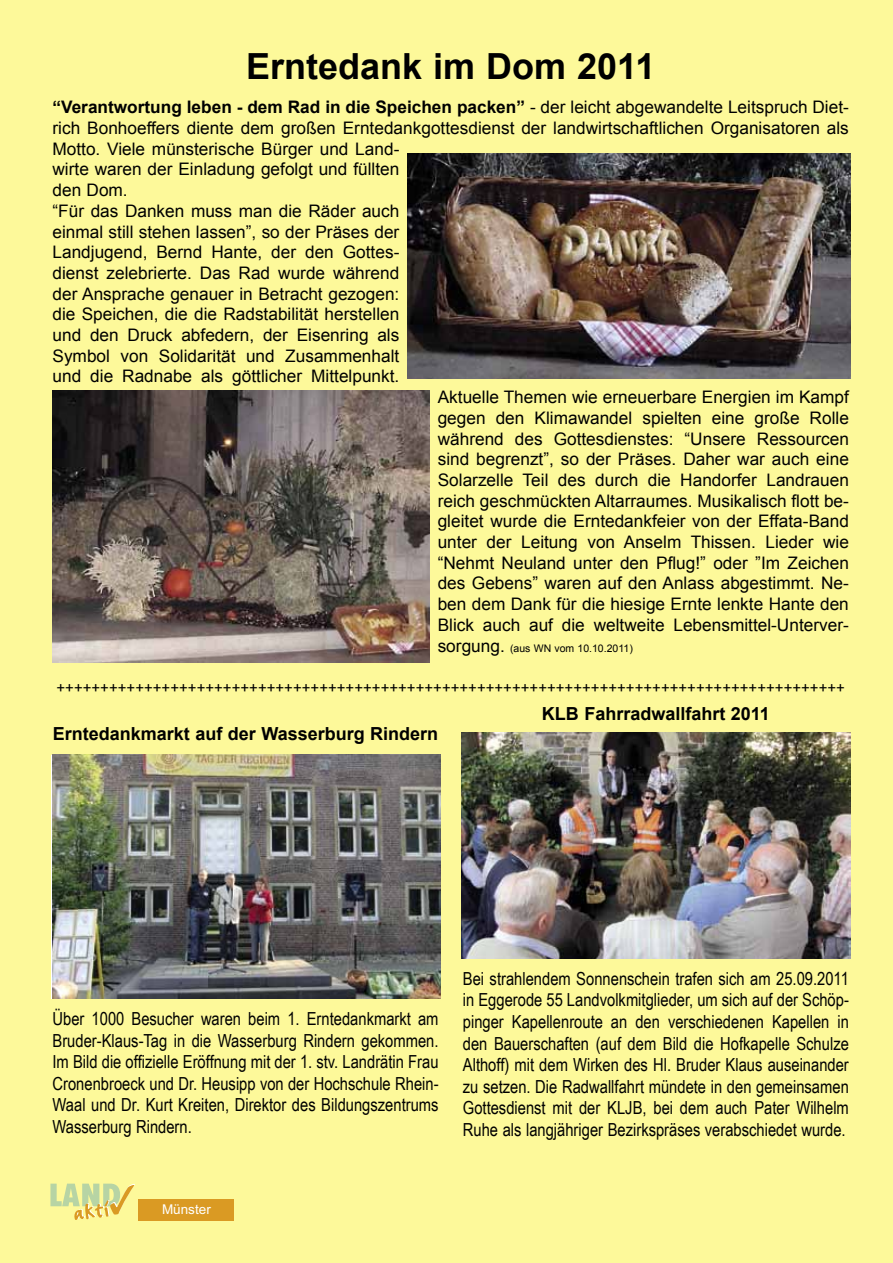
<style>
.page{position:relative;width:893px;height:1263px;background:#fdf99a}
.page>*{position:absolute;margin:0;border:0;box-sizing:border-box;transform-origin:0 0}
.t1{font:700 36px "Arial";color:#000}
.t2{font:18px/21.6px "Arial Narrow";color:#000;text-align:justify}
.t3{font:700 18px "Arial";color:#000}
.t4{font:17.25px "Arial";color:#000}
.t5{font:700 17.25px "Arial";color:#000}
.t6{font:15px "Arial";color:#000}
.t7{font:13.5px "Arial";color:#fff}
.t8{font:10.5px "Arial";color:#000}
.s1{font-weight:400}
.s2{font-size:17.25px}
</style>
<div class="page">
<div style="left:139px;top:1200px;width:95px;height:21px;background:#da9a23"></div>
<svg style="left:50px;top:1183px;width:85px;height:37px"></svg>
<img style="left:53px;top:391px;width:376px;height:271px">
<img style="left:408px;top:153px;width:442px;height:226px">
<img style="left:53px;top:754px;width:387px;height:244px">
<img style="left:461px;top:732px;width:389px;height:226px">
<h1 class="t1" style="left:246px;top:42px;width:411px">Erntedank im Dom 2011</h1>
<p class="t5" style="left:53px;top:96px;width:798px">“Verantwortung leben - dem Rad in die Speichen packen” <span class="s1">- der leicht abgewandelte Leitspruch Diet-</span></p>
<p class="t4" style="left:53px;top:117px;width:798px">rich Bonhoeffers diente dem großen Erntedankgottesdienst der landwirtschaftlichen Organisatoren als</p>
<p class="t4" style="left:53px;top:137px;width:348px">Motto. Viele münsterische Bürger und Land-</p>
<p class="t4" style="left:53px;top:158px;width:348px">wirte waren der Einladung gefolgt und füllten</p>
<p class="t4" style="left:53px;top:179px;width:77px">den Dom.</p>
<p class="t4" style="left:53px;top:199px;width:348px">“Für das Danken muss man die Räder auch</p>
<p class="t4" style="left:53px;top:220px;width:348px">einmal still stehen lassen”, so der Präses der</p>
<p class="t4" style="left:53px;top:241px;width:348px">Landjugend, Bernd Hante, der den Gottes-</p>
<p class="t4" style="left:53px;top:262px;width:348px">dienst zelebrierte. Das Rad wurde während</p>
<p class="t4" style="left:53px;top:282px;width:348px">der Ansprache genauer in Betracht gezogen:</p>
<p class="t4" style="left:53px;top:303px;width:348px">die Speichen, die die Radstabilität herstellen</p>
<p class="t4" style="left:53px;top:324px;width:348px">und den Druck abfedern, der Eisenring als</p>
<p class="t4" style="left:53px;top:344px;width:348px">Symbol von Solidarität und Zusammenhalt</p>
<p class="t4" style="left:53px;top:365px;width:348px">und die Radnabe als göttlicher Mittelpunkt.</p>
<p class="t4" style="left:438px;top:386px;width:413px">Aktuelle Themen wie erneuerbare Energien im Kampf</p>
<p class="t4" style="left:438px;top:406px;width:413px">gegen den Klimawandel spielten eine große Rolle</p>
<p class="t4" style="left:438px;top:427px;width:413px">während des Gottesdienstes: “U nsere Ressourcen</p>
<p class="t4" style="left:438px;top:448px;width:413px">sind begrenzt”, so der Präses. Daher war auch eine</p>
<p class="t4" style="left:438px;top:469px;width:413px">Solarzelle Teil des durch die Handorfer Landrauen</p>
<p class="t4" style="left:438px;top:489px;width:413px">reich geschmückten Altarraumes. Musikalisch flott be-</p>
<p class="t4" style="left:438px;top:510px;width:413px">gleitet wurde die Erntedankfeier von der Effata-Band</p>
<p class="t4" style="left:438px;top:531px;width:413px">unter der Leitung von Anselm Thissen. Lieder wie</p>
<p class="t4" style="left:438px;top:551px;width:413px">“Nehmt Neuland unter den Pflug!” oder ”Im Zeichen</p>
<p class="t4" style="left:438px;top:572px;width:413px">des Gebens” waren auf den Anlass abgestimmt. Ne-</p>
<p class="t4" style="left:438px;top:593px;width:413px">ben dem Dank für die hiesige Ernte lenkte Hante den</p>
<p class="t4" style="left:438px;top:613px;width:413px">Blick auch auf die weltweite Lebensmittel-U nterver-</p>
<p class="t8" style="left:438px;top:641px;width:197px"><span class="s2">sorgung.</span> (aus WN vom 10.10.2011)</p>
<p class="t6" style="left:57px;top:678px;width:790px">++++++++++++++++++++++++++++++++++++++++++++++++++++++++++++++++++++++++++++++++++++++++++</p>
<p class="t3" style="left:53px;top:722px;width:387px">Erntedankmarkt auf der Wasserburg Rindern</p>
<p class="t3" style="left:542px;top:702px;width:230px">KLB Fahrradwallfahrt 2011</p>
<p class="t2" style="left:53px;top:1008px;width:388px">Über 1000 Besucher waren beim 1. Erntedankmarkt am Bruder-Klaus-Tag in die Wasserburg Rindern gekommen.<br>Im Bild die offizielle Eröffnung mit der 1. stv. Landrätin Frau Cronenbroeck und Dr. Heusipp von der Hochschule Rhein-Waal und Dr. Kurt Kreiten, Direktor des Bildungszentrums Wasserburg Rindern.</p>
<p class="t2" style="left:463px;top:967px;width:388px">Bei strahlendem Sonnenschein trafen sich am 25.09.2011 in Eggerode 55 Landvolkmitglieder, um sich auf der Schöp&shy;pinger Kapellenroute an den verschiedenen Kapellen in den Bauerschaften (auf dem Bild die Hofkapelle Schulze Althoff) mit dem Wirken des Hl. Bruder Klaus auseinander zu setzen. Die Radwallfahrt mündete in den gemeinsamen Gottesdienst mit der KLJB, bei dem auch Pater Wilhelm Ruhe als langjähriger Bezirkspräses verabschiedet wurde.</p>
<p class="t7" style="left:162px;top:1201px;width:50px">Münster</p>
</div>
